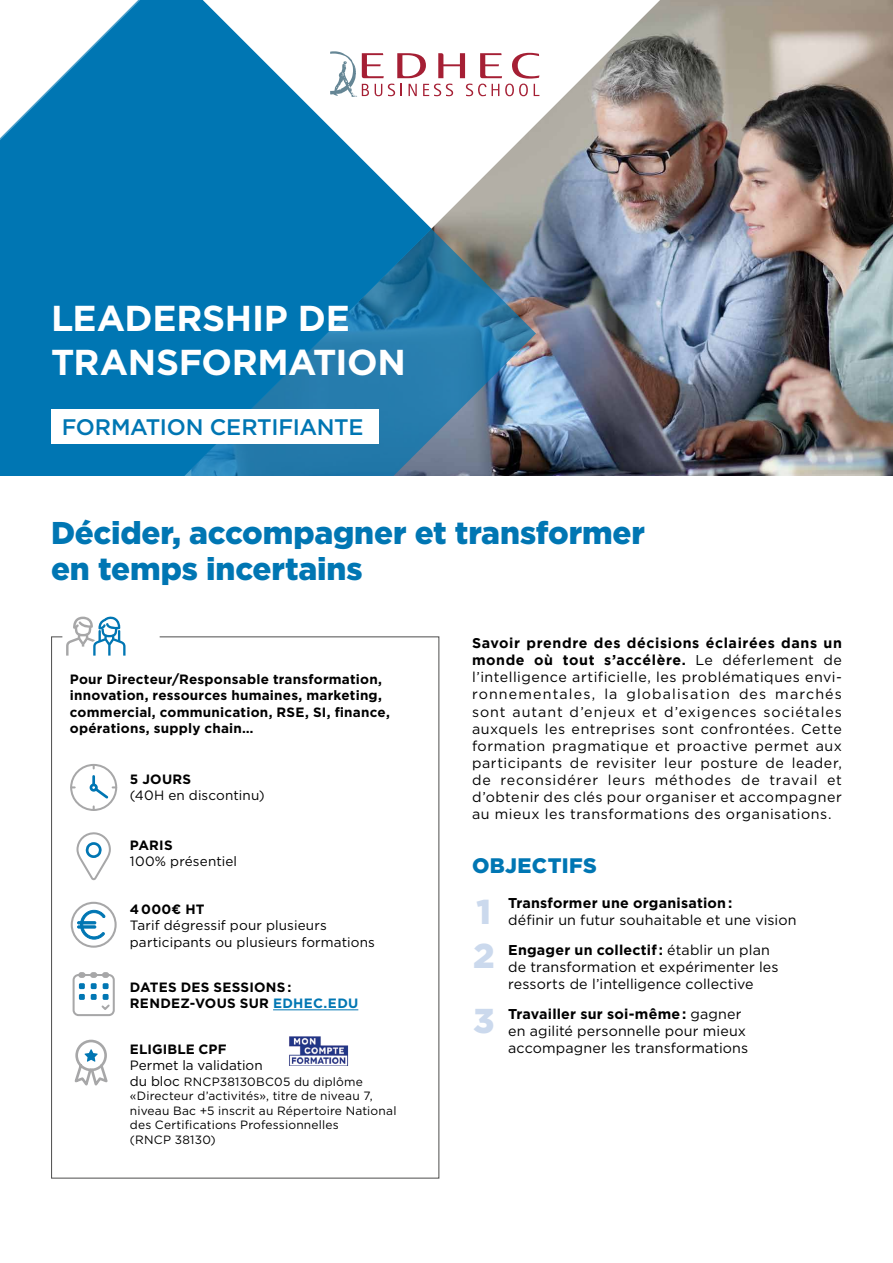
<style>
.page{position:relative;width:893px;height:1263px;background:#fff}
.page>*{position:absolute;margin:0;border:0;box-sizing:border-box;transform-origin:0 0}
.t1{font:700 36px/43.5px "Gotham";letter-spacing:-.01em;color:#fff}
.TITRE__H1{font:900 34.5px "Gotham";color:#cbd9ed}
.PROMESSE__H3{font:900 31.5px/36px "Gotham";letter-spacing:-.005em;color:#0076b3}
.TITRE__H1-2{font:500 22.5px "Gotham";letter-spacing:-.015em;color:#0076b3}
.OBJECTIFS__H4{font:900 21px "Gotham";letter-spacing:.02em;color:#0076b3}
.TITRE__H1-3{font:14.25px/17.1px "Gotham";letter-spacing:.01em;color:#000}
.t2{font:700 13.5px/16.2px "Gotham";letter-spacing:.015em;color:#000}
.t3{font:13.5px/16.2px "Gotham";letter-spacing:.01em;color:#000}
.t4{font:12px/14.4px "Gotham";letter-spacing:.015em;color:#000}
.s1{font-weight:700}
.s2{color:#0076b3}
.s3{font-size:13.5px}
.s4{font-family:"Gotham HTF";font-weight:700}
</style>
<div class="page">
<img style="left:536px;top:0;width:357px;height:476px">
<svg style="left:0;top:0;width:536px;height:476px;fill:#0076b3"></svg>
<svg style="left:330px;top:51px;width:209px;height:46px"></svg>
<div style="left:51px;top:409px;width:327px;height:34px;background:#fff"></div>
<svg style="left:73px;top:616px;width:48px;height:20px"></svg>
<svg style="left:51px;top:636px;width:389px;height:543px"></svg>
<img style="left:288px;top:1035px;width:62px;height:31px">
<svg style="left:72px;top:1038px;width:38px;height:52px"></svg>
<p class="t1" style="left:51px;top:297px;width:356px">LEADERSHIP DE<br>TRANSFORMATION</p>
<p class="TITRE__H1-2" style="left:62px;top:413px;width:303px">FORMATION CERTIFIANTE</p>
<p class="PROMESSE__H3" style="left:51px;top:515px;width:595px">Décider, accompagner et transformer en temps incertains</p>
<p class="t2" style="left:70px;top:671px;width:321px">Pour Directeur/Responsable transformation, innovation, ressources humaines, marketing, commercial, communication, RSE, SI, finance, opérations, supply chain…</p>
<p class="t3" style="left:130px;top:771px;width:136px"><span class="s1">5 JOURS<br></span>(40H en discontinu)</p>
<p class="t2" style="left:130px;top:837px;width:44px">PARIS</p>
<p class="t3" style="left:130px;top:853px;width:109px">100% présentiel</p>
<p class="t3" style="left:130px;top:901px;width:247px"><span class="s1">4 000€ HT<br></span>Tarif dégressif pour plusieurs participants ou plusieurs formations</p>
<p class="t2" style="left:130px;top:979px;width:230px">DATES DES SESSIONS :<br>RENDEZ-VOUS SUR <span class="s2">EDHEC.EDU</span></p>
<p class="t3" style="left:130px;top:1040px;width:134px"><span class="s1">ELIGIBLE CPF<br></span>Permet la validation</p>
<p class="t4" style="left:130px;top:1074px;width:268px"><span class="s3">du bloc</span> RNCP38130BC05 du diplôme «Directeur d’activités», titre de niveau 7, niveau Bac +5 inscrit au Répertoire National des Certifications Professionnelles<br>(RNCP 38130)</p>
<p class="TITRE__H1-3" style="left:472px;top:634px;width:371px;text-align:justify"><span class="s4">Savoir prendre des décisions éclairées dans un monde où tout s’accélère.</span> Le déferlement de l’intelligence artificielle, les problématiques envi&shy;ronnementales, la globalisation des marchés sont autant d’enjeux et d’exigences sociétales auxquels les entreprises sont confrontées. Cette formation pragmatique et proactive permet aux participants de revisiter leur posture de leader, de reconsidérer leurs méthodes de travail et d’obtenir des clés pour organiser et accompagner au mieux les transformations des organisations.</p>
<p class="OBJECTIFS__H4" style="left:472px;top:851px;width:126px">OBJECTIFS</p>
<p class="TITRE__H1-3" style="left:508px;top:894px;width:290px"><span class="s1">Transformer une organisation :<br></span>définir un futur souhaitable et une vision</p>
<p class="TITRE__H1-3" style="left:508px;top:940px;width:272px"><span class="s1">Engager un collectif :</span> établir un plan de transformation et expérimenter les ressorts de l’intelligence collective</p>
<p class="TITRE__H1-3" style="left:508px;top:1005px;width:241px"><span class="s1">Travailler sur soi-même :</span> gagner en agilité personnelle pour mieux accompagner les transformations</p>
<p class="TITRE__H1" style="left:477px;top:888px;width:16px">1</p>
<p class="TITRE__H1" style="left:473px;top:932px;width:23px">2</p>
<p class="TITRE__H1" style="left:473px;top:997px;width:23px">3</p>
</div>
